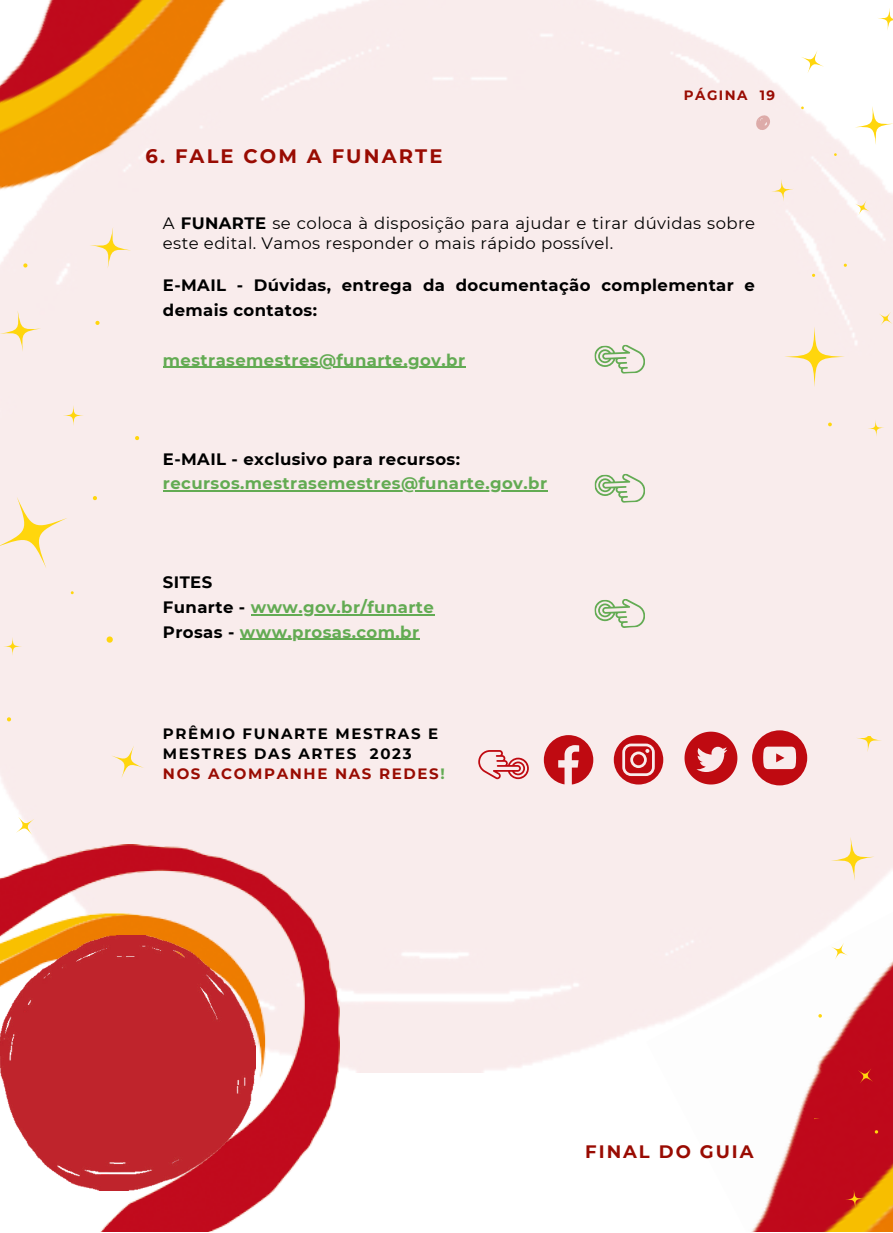
<style>
.page{position:relative;width:893px;height:1233px;background:#fff}
.page>*{position:absolute;margin:0;border:0;box-sizing:border-box;transform-origin:0 0}
.t1{font:700 19.5px "Montserrat";letter-spacing:.11em;color:#990b02}
.t2{font:700 18px "Montserrat";letter-spacing:.11em;color:#990b02}
.t3{font:700 16.5px "Montserrat";letter-spacing:.025em;color:#63ab53}
.t4{font:16.5px/20.2px "Montserrat";letter-spacing:.025em;color:#000}
.t5{font:700 16.5px/24.8px "Montserrat";letter-spacing:.025em;color:#000}
.t6{font:700 15px "Montserrat";letter-spacing:.11em;color:#000}
.t7{font:700 15px "Montserrat";letter-spacing:.11em;color:#990b02}
.t8{font:700 13.5px "Montserrat";letter-spacing:.11em;color:#990b02}
.s1{font-weight:700}
.s2{color:#000}
.s3{color:#63ab53}
</style>
<div class="page">
<div style="left:32px;top:0;width:860px;height:1073px;background:#f9ecec"></div>
<img style="left:646px;top:786px;width:246px;height:446px">
<hr style="left:163px;top:367px;width:302px;height:1px;background:#63ab53">
<hr style="left:163px;top:490px;width:384px;height:2px;background:#63ab53">
<hr style="left:251px;top:614px;width:183px;height:1px;background:#63ab53">
<hr style="left:240px;top:639px;width:179px;height:1px;background:#63ab53">
<svg style="left:594px;top:473px;width:51px;height:31px;background:#d2dbc4"></svg>
<svg style="left:755px;top:115px;width:15px;height:15px"></svg>
<svg style="left:543px;top:735px;width:50px;height:50px;background:#d56367"></svg>
<svg style="left:613px;top:735px;width:50px;height:50px;background:#d66569"></svg>
<svg style="left:684px;top:732px;width:53px;height:53px;background:#d56165"></svg>
<svg style="left:478px;top:750px;width:50px;height:29px"></svg>
<svg style="left:594px;top:344px;width:51px;height:31px;background:#d2dbc4"></svg>
<svg style="left:594px;top:598px;width:51px;height:31px;background:#d2dbc4"></svg>
<svg style="left:752px;top:730px;width:55px;height:55px;background:#d86c70"></svg>
<img style="left:0;top:0;width:491px;height:287px">
<svg style="left:814px;top:736px;width:78px;height:476px"></svg>
<div style="left:0;top:227px;width:144px;height:608px;background:#f9ecec"></div>
<svg style="left:771px;top:0;width:121px;height:439px;fill:#f9ecec"></svg>
<img style="left:0;top:844px;width:340px;height:388px">
<img style="left:0;top:935px;width:255px;height:255px">
<p class="t1" style="left:146px;top:145px;width:298px">6. FALE COM A FUNARTE</p>
<p class="t8" style="left:683px;top:87px;width:93px">PÁGINA 19</p>
<p class="t4" style="left:163px;top:212px;width:593px">A <span class="s1">FUNARTE</span> se coloca à disposição para ajudar e tirar dúvidas sobre este edital. Vamos responder o mais rápido possível.</p>
<p class="t5" style="left:163px;top:273px;width:593px">E-MAIL - Dúvidas, entrega da documentação complementar e demais contatos:</p>
<p class="t3" style="left:163px;top:350px;width:304px">mestrasemestres@funarte.gov.br</p>
<p class="t5" style="left:163px;top:446px;width:298px">E-MAIL - exclusivo para recursos:</p>
<p class="t3" style="left:163px;top:473px;width:385px">recursos.mestrasemestres@funarte.gov.br</p>
<p class="t5" style="left:163px;top:570px;width:51px">SITES</p>
<p class="t3" style="left:163px;top:597px;width:272px"><span class="s2">Funarte -</span> www.gov.br/funarte</p>
<p class="t3" style="left:163px;top:622px;width:258px"><span class="s2">Prosas -</span> www.prosas.com.br</p>
<p class="t6" style="left:163px;top:724px;width:277px">PRÊMIO FUNARTE MESTRAS E</p>
<p class="t6" style="left:163px;top:745px;width:250px">MESTRES DAS ARTES 2023</p>
<p class="t7" style="left:163px;top:765px;width:283px">NOS ACOMPANHE NAS REDES<span class="s3">!</span></p>
<p class="t2" style="left:585px;top:1140px;width:170px">FINAL DO GUIA</p>
</div>
